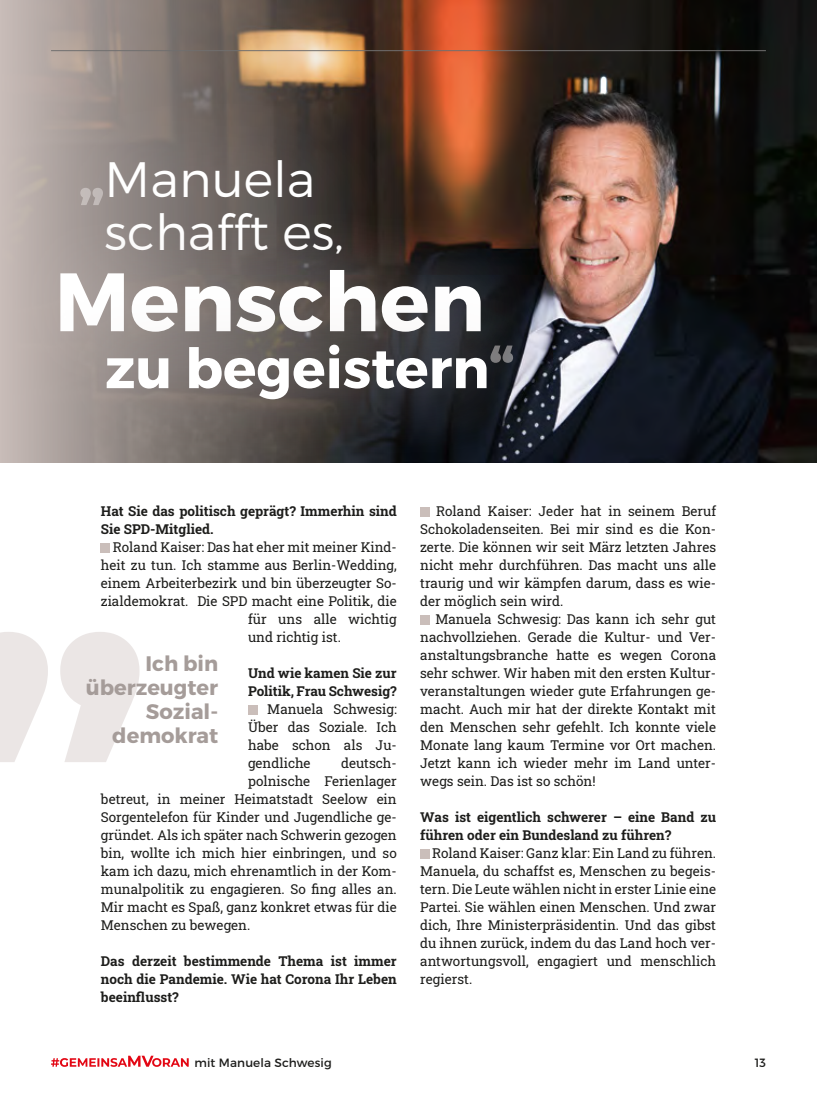
<style>
.page{position:relative;width:817px;height:1106px;background:#fff}
.page>*{position:absolute;margin:0;border:0;box-sizing:border-box;transform-origin:0 0}
.t1{font:700 82.5px "Montserrat";color:#fff}
.t2{font:700 55.35px "Montserrat";color:#fff}
.t3{font:300 49.65px/53.2px "Montserrat";color:#fff}
.t4{font:700 21px/24px "Montserrat";color:#a59c99;text-align:right}
.t5{font:13.5px/18px "Roboto Slab";color:#1d1d1b;text-align:justify}
.t6{font:700 13.5px/18px "Roboto Slab";color:#1d1d1b}
.t7{font:12px "Montserrat";letter-spacing:.01em;color:#1d1d1b}
</style>
<div class="page">
<img style="left:0;top:0;width:816px;height:462px">
<div style="left:101px;top:543px;width:9px;height:9px;background:#cabeba"></div>
<div style="left:248px;top:705px;width:9px;height:9px;background:#cabeba"></div>
<div style="left:420px;top:507px;width:9px;height:9px;background:#cabeba"></div>
<div style="left:420px;top:615px;width:9px;height:9px;background:#cabeba"></div>
<div style="left:420px;top:849px;width:9px;height:9px;background:#cabeba"></div>
<div style="left:24px;top:80px;width:390px;height:257px;background:#cabeba;opacity:.75"></div>
<div style="left:0;top:201px;width:553px;height:203px;background:#cabeba;opacity:.75"></div>
<div style="left:39px;top:280px;width:517px;height:188px;background:#cabeba;opacity:.75"></div>
<svg style="left:0;top:632px;width:139px;height:130px"></svg>
<svg style="left:51px;top:1055px;width:138px;height:11px"></svg>
<hr style="left:51px;top:50px;width:714px;height:1px;background:#706f6f">
<h3 class="t3" style="left:105px;top:152px;width:241px">Manuela schafft es,</h3>
<h1 class="t1" style="left:55px;top:251px;width:432px">Menschen</h1>
<h2 class="t2" style="left:105px;top:334px;width:386px">zu begeistern</h2>
<p class="t6" style="left:101px;top:502px;width:297px">Hat Sie das politisch geprägt? Immerhin sind<br>Sie SPD-Mitglied.</p>
<p class="t5" style="left:113px;top:538px;width:285px">Roland Kaiser: Das hat eher mit meiner Kind-</p>
<p class="t5" style="left:101px;top:556px;width:297px">heit zu tun. Ich stamme aus Berlin-Wedding,</p>
<p class="t5" style="left:101px;top:574px;width:297px">einem Arbeiterbezirk und bin überzeugter So-</p>
<p class="t5" style="left:101px;top:592px;width:297px">zialdemokrat. Die SPD macht eine Politik, die</p>
<p class="t5" style="left:248px;top:610px;width:150px">für uns alle wichtig</p>
<p class="t5" style="left:248px;top:628px;width:94px">und richtig ist.</p>
<p class="t6" style="left:248px;top:664px;width:150px">Und wie kamen Sie zur<br>Politik, Frau Schwesig?</p>
<p class="t5" style="left:248px;top:700px;width:150px;text-indent:19px">Manuela Schwesig:<br>Über das Soziale. Ich habe schon als Ju&shy;gendliche</p>
<h3 class="t4" style="left:86px;top:651px;width:134px">Ich bin überzeugter<br>Sozial&shy;demokrat</h3>
<p class="t5" style="left:341px;top:754px;width:57px">deutsch-</p>
<p class="t5" style="left:248px;top:772px;width:150px">polnische Ferienlager</p>
<p class="t5" style="left:101px;top:790px;width:297px">betreut, in meiner Heimatstadt Seelow ein</p>
<p class="t5" style="left:101px;top:808px;width:297px">Sorgentelefon für Kinder und Jugendliche ge-</p>
<p class="t5" style="left:101px;top:826px;width:297px">gründet. Als ich später nach Schwerin gezogen</p>
<p class="t5" style="left:101px;top:844px;width:297px">bin, wollte ich mich hier einbringen, und so</p>
<p class="t5" style="left:101px;top:862px;width:297px">kam ich dazu, mich ehrenamtlich in der Kom-</p>
<p class="t5" style="left:101px;top:880px;width:297px">munalpolitik zu engagieren. So fing alles an.</p>
<p class="t5" style="left:101px;top:898px;width:297px">Mir macht es Spaß, ganz konkret etwas für die</p>
<p class="t5" style="left:101px;top:916px;width:151px">Menschen zu bewegen.</p>
<p class="t6" style="left:101px;top:952px;width:297px;text-align:justify">Das derzeit bestimmende Thema ist immer noch die Pandemie. Wie hat Corona Ihr Leben beeinflusst?</p>
<p class="t5" style="left:420px;top:502px;width:297px;text-indent:16px">Roland Kaiser: Jeder hat in seinem Beruf Schokoladenseiten. Bei mir sind es die Kon&shy;zerte. Die können wir seit März letzten Jahres nicht mehr durchführen. Das macht uns alle traurig und wir kämpfen darum, dass es wie&shy;der möglich sein wird.</p>
<p class="t5" style="left:420px;top:610px;width:297px;text-indent:15px">Manuela Schwesig: Das kann ich sehr gut nachvollziehen. Gerade die Kultur- und Ver&shy;anstaltungsbranche hatte es wegen Corona sehr schwer. Wir haben mit den ersten Kultur&shy;veranstaltungen wieder gute Erfahrungen ge&shy;macht. Auch mir hat der direkte Kontakt mit den Menschen sehr gefehlt. Ich konnte viele Monate lang kaum Termine vor Ort machen.<br>Jetzt kann ich wieder mehr im Land unter&shy;wegs sein. Das ist so schön!</p>
<p class="t6" style="left:420px;top:808px;width:297px">Was ist eigentlich schwerer – eine Band zu führen oder ein Bundesland zu führen?</p>
<p class="t5" style="left:420px;top:844px;width:297px;text-indent:12px">Roland Kaiser: Ganz klar: Ein Land zu führen.<br>Manuela, du schaffst es, Menschen zu begeis&shy;tern. Die Leute wählen nicht in erster Linie eine Partei. Sie wählen einen Menschen. Und zwar dich, Ihre Ministerpräsidentin. Und das gibst du ihnen zurück, indem du das Land hoch ver&shy;antwortungsvoll, engagiert und menschlich regierst.</p>
<p class="t7" style="left:194px;top:1054px;width:139px">mit Manuela Schwesig</p>
<p class="t7" style="left:754px;top:1054px;width:13px">13</p>
</div>
